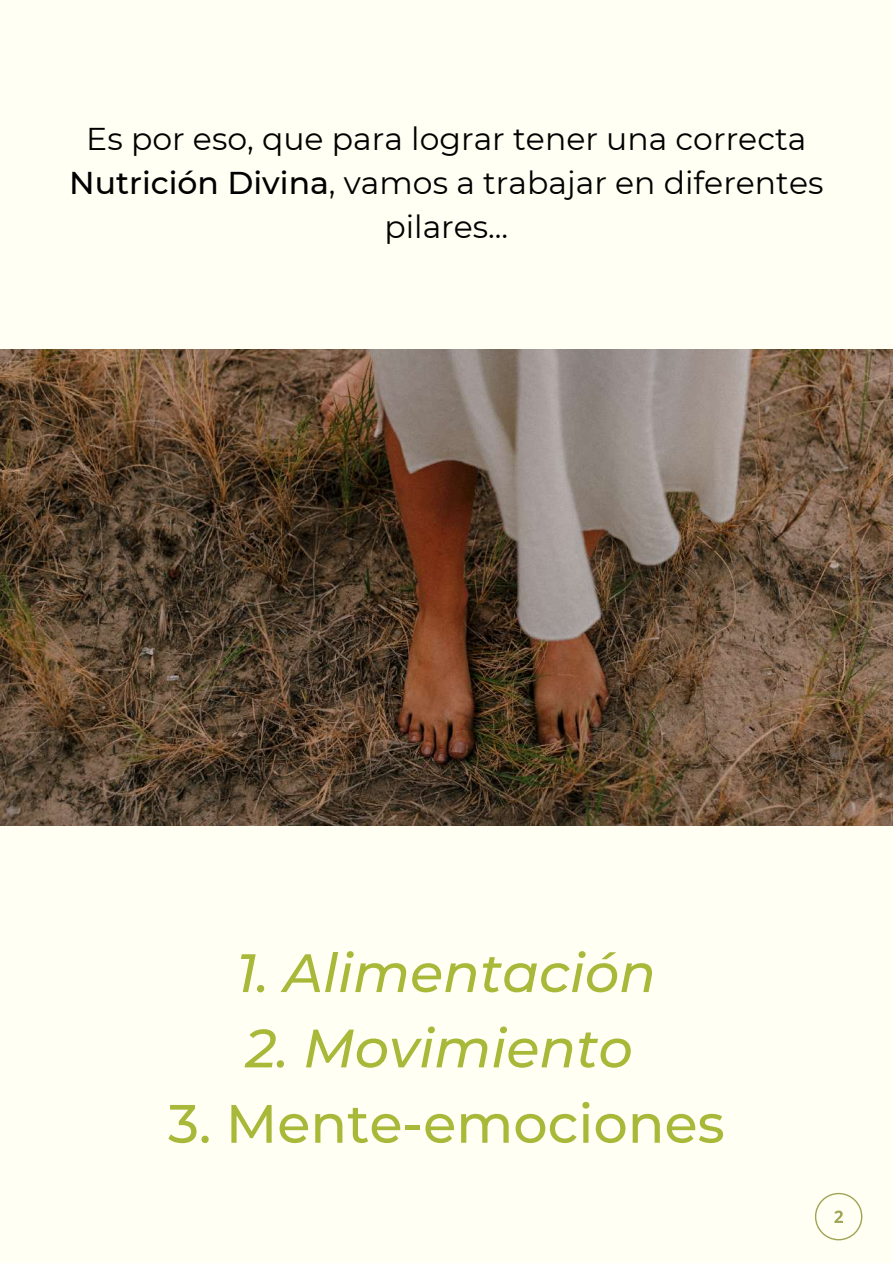
<style>
.page{position:relative;width:893px;height:1264px;background:#fff}
.page>*{position:absolute;margin:0;border:0;box-sizing:border-box;transform-origin:0 0}
.t1{font:italic 500 54px "Montserrat";color:#a8b838}
.t2{font:500 54px "Montserrat";color:#a8b838}
.t3{font:31.5px/43.8px "Montserrat";color:#000;text-align:center}
.s1{font-weight:500}
</style>
<div class="page">
<div style="left:0;top:0;width:892px;height:1262px;background:#fffff4"></div>
<img style="left:0;top:349px;width:892px;height:476px">
<svg style="left:814px;top:1192px;width:48px;height:48px"></svg>
<p class="t3" style="left:69px;top:117px;width:755px">Es por eso, que para lograr tener una correcta<br><span class="s1">Nutrición Divina</span>, vamos a trabajar en diferentes pilares...</p>
<h1 class="t1" style="left:237px;top:939px;width:421px">1. Alimentación</h1>
<h1 class="t1" style="left:245px;top:1015px;width:389px">2. Movimiento</h1>
<h1 class="t2" style="left:168px;top:1090px;width:558px">3. Mente-emociones</h1>
</div>
